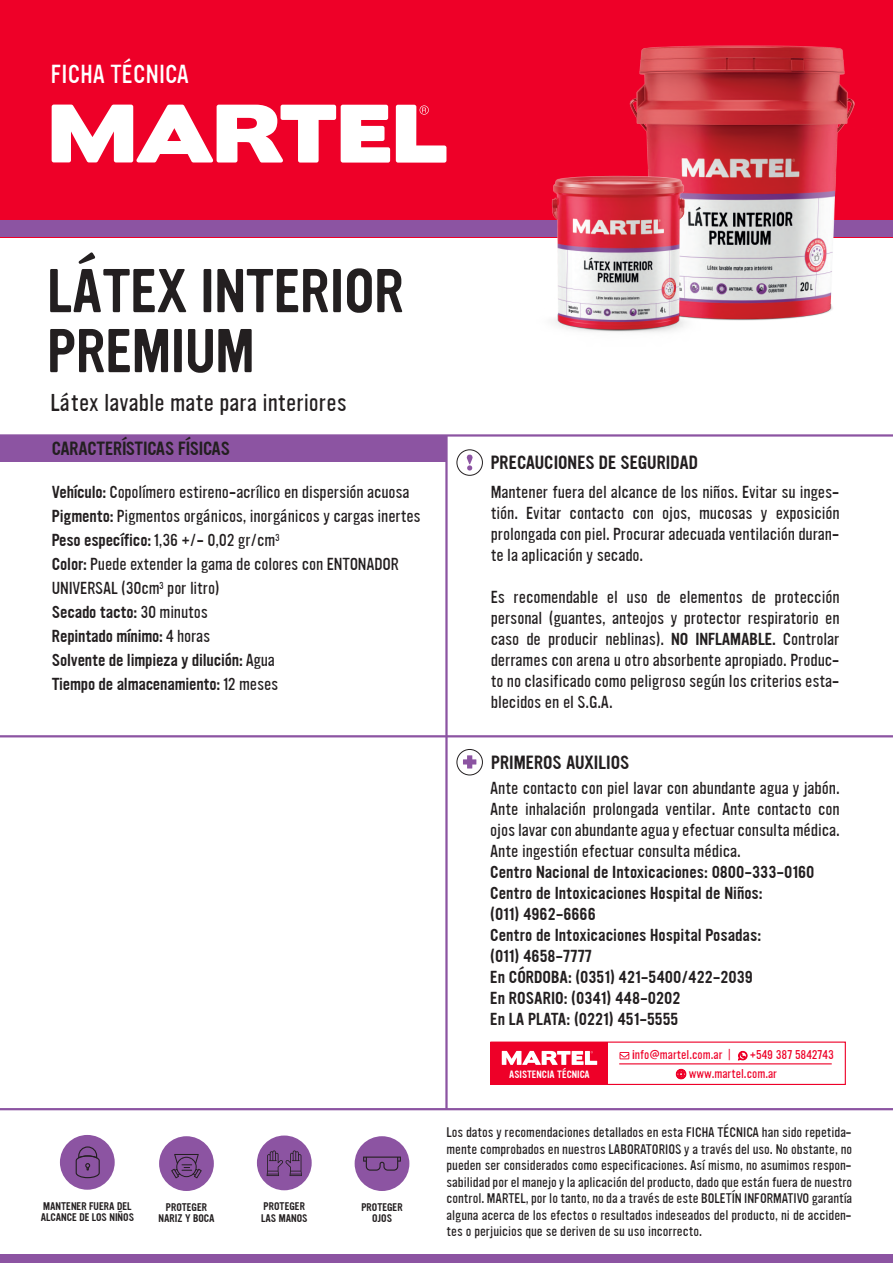
<style>
.page{position:relative;width:893px;height:1263px;background:#fff}
.page>*{position:absolute;margin:0;border:0;box-sizing:border-box;transform-origin:0 0}
.t1{font:54px/60px "Ultramagnetic";letter-spacing:-.01em;color:#231f20}
.t2{font:300 22.5px "Ultramagnetic";color:#fff}
.t3{font:300 21px "Ultramagnetic";color:#231f20}
.t4{font:16.5px "Ultramagnetic";color:#231f20}
.t5{font:300 15px/21px "Ultramagnetic";letter-spacing:-.015em;color:#231f20;text-align:justify}
.t6{font:15px/21px "Ultramagnetic";color:#231f20}
.t7{font:300 12px/16.5px "Ultramagnetic";letter-spacing:-.005em;color:#231f20;text-align:justify}
.t8{font:300 10.95px/18.5px "Ultramagnetic";letter-spacing:-.005em;color:#ee0028}
.t9{font:9.6px/11.6px "Ultramagnetic";color:#231f20}
.t10{font:9.15px "Ultramagnetic";color:#fff}
.s1{font-weight:400}
</style>
<div class="page">
<hr style="left:0;top:434px;width:893px;height:3px;background:#8c54a2">
<hr style="left:0;top:1108px;width:893px;height:2px;background:#8c54a2">
<div style="left:0;top:435px;width:446px;height:27px;background:#8c54a2"></div>
<div style="left:457px;top:449px;width:26px;height:27px;border:1px solid #231f20;border-radius:50%"></div>
<svg style="left:466px;top:454px;width:7px;height:16px"></svg>
<div style="left:457px;top:749px;width:26px;height:26px;border:1px solid #231f20;border-radius:50%"></div>
<svg style="left:463px;top:755px;width:13px;height:13px"></svg>
<div style="left:60px;top:1135px;width:55px;height:55px;background:#8c54a2;border-radius:50%"></div>
<div style="left:257px;top:1135px;width:55px;height:55px;background:#8c54a2;border-radius:50%"></div>
<div style="left:159px;top:1136px;width:55px;height:55px;background:#8c54a2;border-radius:50%"></div>
<div style="left:355px;top:1136px;width:54px;height:55px;background:#8c54a2;border-radius:50%"></div>
<svg style="left:363px;top:1156px;width:38px;height:15px"></svg>
<svg style="left:171px;top:1154px;width:31px;height:24px"></svg>
<svg style="left:267px;top:1150px;width:35px;height:26px"></svg>
<svg style="left:75px;top:1135px;width:25px;height:55px"></svg>
<div style="left:491px;top:1042px;width:117px;height:42px;background:#ee0028"></div>
<div style="left:490px;top:1041px;width:356px;height:44px;border:1px solid #ee0028"></div>
<svg style="left:502px;top:1051px;width:95px;height:14px"></svg>
<svg style="left:619px;top:1052px;width:10px;height:7px"></svg>
<svg style="left:738px;top:1051px;width:9px;height:9px"></svg>
<hr style="left:619px;top:1063px;width:213px;height:1px;background:#ee0028">
<div style="left:0;top:1254px;width:893px;height:9px;background:#8c54a2"></div>
<div style="left:0;top:0;width:893px;height:237px;background:#ee0028"></div>
<svg style="left:52px;top:105px;width:338px;height:58px"></svg>
<svg style="left:396px;top:105px;width:50px;height:58px"></svg>
<div style="left:0;top:220px;width:893px;height:17px;background:#8c54a2"></div>
<img style="left:629px;top:45px;width:244px;height:276px">
<hr style="left:445px;top:435px;width:3px;height:674px;background:#8c54a2">
<hr style="left:0;top:735px;width:893px;height:2px;background:#8c54a2">
<img style="left:537px;top:161px;width:163px;height:171px">
<svg style="left:676px;top:1069px;width:10px;height:10px"></svg>
<h2 class="t2" style="left:51px;top:57px;width:140px">FICHA TÉCNICA</h2>
<h1 class="t1" style="left:47px;top:262px;width:359px">LÁTEX INTERIOR<br>PREMIUM</h1>
<h3 class="t3" style="left:51px;top:388px;width:298px">Látex lavable mate para interiores</h3>
<p class="t4" style="left:52px;top:437px;width:179px">CARACTERÍSTICAS FÍSICAS</p>
<p class="t5" style="left:52px;top:480px;width:370px;line-height:24px;text-align:left"><span class="s1">Vehículo:</span> Copolímero estireno-acrílico en dispersión acuosa <span class="s1">Pigmento:</span> Pigmentos orgánicos, inorgánicos y cargas inertes <span class="s1">Peso específico:</span> 1,36 +/- 0,02 gr/cm<sup>3<br></sup><span class="s1">Color:</span> Puede extender la gama de colores con ENTONADOR UNIVERSAL (30cm<sup>3</sup> por litro)<br><span class="s1">Secado tacto:</span> 30 minutos<br><span class="s1">Repintado mínimo:</span> 4 horas<br><span class="s1">Solvente de limpieza y dilución:</span> Agua<br><span class="s1">Tiempo de almacenamiento:</span> 12 meses</p>
<p class="t9" style="left:41px;top:1200px;width:95px">MANTENER FUERA DEL<br>ALCANCE DE LOS NIÑOS</p>
<p class="t9" style="left:261px;top:1201px;width:48px">PROTEGER<br>LAS MANOS</p>
<p class="t9" style="left:159px;top:1201px;width:57px;text-align:center">PROTEGER<br>NARIZ Y BOCA</p>
<p class="t9" style="left:361px;top:1201px;width:43px;text-align:center">PROTEGER<br>OJOS</p>
<p class="t4" style="left:491px;top:450px;width:209px">PRECAUCIONES DE SEGURIDAD</p>
<p class="t5" style="left:491px;top:481px;width:351px">Mantener fuera del alcance de los niños. Evitar su inges&shy;tión. Evitar contacto con ojos, mucosas y exposición prolongada con piel. Procurar adecuada ventilación duran&shy;te la aplicación y secado.</p>
<p class="t5" style="left:491px;top:586px;width:351px">Es recomendable el uso de elementos de protección personal (guantes, anteojos y protector respiratorio en caso de producir neblinas). <span class="s1">NO INFLAMABLE.</span> Controlar derrames con arena u otro absorbente apropiado. Produc&shy;to no clasificado como peligroso según los criterios esta&shy;blecidos en el S.G.A.</p>
<p class="t4" style="left:491px;top:751px;width:140px">PRIMEROS AUXILIOS</p>
<p class="t5" style="left:490px;top:778px;width:351px">Ante contacto con piel lavar con abundante agua y jabón.<br>Ante inhalación prolongada ventilar. Ante contacto con ojos lavar con abundante agua y efectuar consulta médica.<br>Ante ingestión efectuar consulta médica.</p>
<p class="t6" style="left:490px;top:862px;width:326px">Centro Nacional de Intoxicaciones: 0800-333-0160<br>Centro de Intoxicaciones Hospital de Niños:<br>(011) 4962-6666<br>Centro de Intoxicaciones Hospital Posadas:<br>(011) 4658-7777<br>En CÓRDOBA: (0351) 421-5400/422-2039<br>En ROSARIO: (0341) 448-0202<br>En LA PLATA: (0221) 451-5555</p>
<p class="t10" style="left:509px;top:1067px;width:82px">ASISTENCIA TÉCNICA</p>
<p class="t8" style="left:632px;top:1046px;width:100px"><span class="s1">i</span>nfo@martel.com.ar |</p>
<p class="t8" style="left:689px;top:1046px;width:147px;text-indent:61px">+549 387 5842743 www.martel.com.ar</p>
<p class="t7" style="left:446px;top:1124px;width:407px">Los datos y recomendaciones detallados en esta FICHA TÉCNICA han sido repetida&shy;mente comprobados en nuestros LABORATORIOS y a través del uso. No obstante, no pueden ser considerados como especificaciones. Así mismo, no asumimos respon&shy;sabilidad por el manejo y la aplicación del producto, dado que están fuera de nuestro control. MARTEL, por lo tanto, no da a través de este BOLETÍN INFORMATIVO garantía alguna acerca de los efectos o resultados indeseados del producto, ni de acciden&shy;tes o perjuicios que se deriven de su uso incorrecto.</p>
</div>
